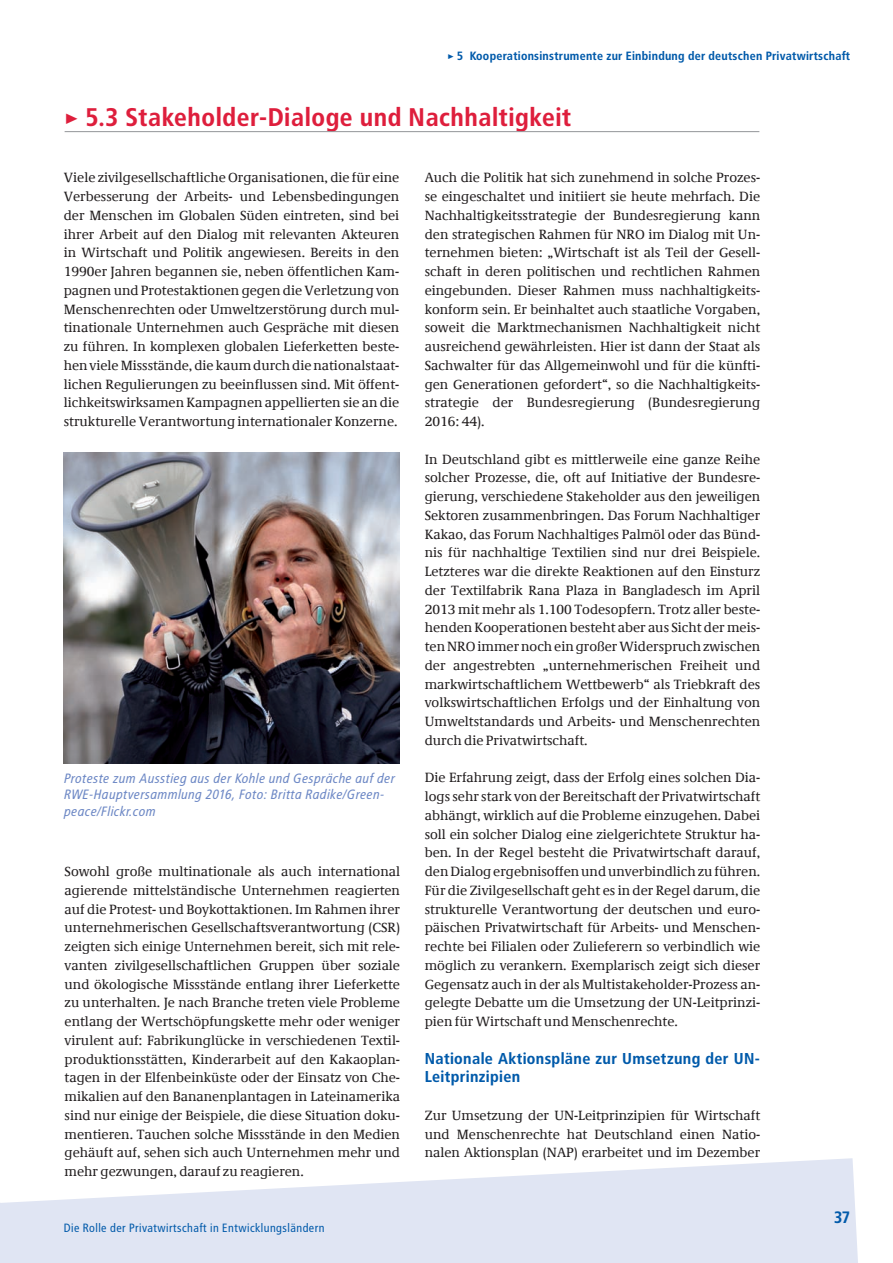
<style>
.page{position:relative;width:893px;height:1263px;background:#fff}
.page>*{position:absolute;margin:0;border:0;box-sizing:border-box;transform-origin:0 0}
.t1{font:700 25.5px "Transit";color:#de1e3c}
.t2{font:700 16.5px "Transit";color:#015aaa}
.t3{font:700 15.75px/18.8px "Transit";color:#015aaa}
.t4{font:13.5px/18.8px "Demos Com";color:#231f20;text-align:justify}
.t5{font:italic 13.5px/16.5px "Transit";color:#6d88c5}
.t6{font:700 12px "Transit";color:#015aaa}
.t7{font:12px "Transit";color:#015aaa}
</style>
<div class="page">
<svg style="left:0;top:1158px;width:858px;height:105px;fill:#e0e5f3"></svg>
<hr style="left:65px;top:131px;width:694px;height:1px;background:#939598">
<img style="left:64px;top:452px;width:335px;height:312px">
<p class="t6" style="left:447px;top:49px;width:405px">&gt; 5 Kooperationsinstrumente zur Einbindung der deutschen Privatwirtschaft</p>
<h1 class="t1" style="left:65px;top:102px;width:509px">&gt; 5.3 Stakeholder-Dialoge und Nachhaltigkeit</h1>
<p class="t4" style="left:64px;top:169px;width:337px">Viele zivilgesellschaftliche Organisationen, die für eine Verbesserung der Arbeits- und Lebensbedingungen der Menschen im Globalen Süden eintreten, sind bei ihrer Arbeit auf den Dialog mit relevanten Akteuren in Wirtschaft und Politik angewiesen. Bereits in den 1990er Jahren begannen sie, neben öffentlichen Kam&shy;pagnen und Protestaktionen gegen die Verletzung von Menschenrechten oder Umweltzerstörung durch mul&shy;tinationale Unternehmen auch Gespräche mit diesen zu führen. In komplexen globalen Lieferketten beste&shy;hen viele Missstände, die kaum durch die nationalstaat&shy;lichen Regulierungen zu beeinflussen sind. Mit öffent&shy;lichkeitswirksamen Kampagnen appellierten sie an die strukturelle Verantwortung internationaler Konzerne.</p>
<p class="t5" style="left:64px;top:770px;width:333px">Proteste zum Ausstieg aus der Kohle und Gespräche auf der<br>RWE-Hauptversammlung 2016, Foto: Britta Radike/Green&shy;peace/Flickr.com</p>
<p class="t4" style="left:65px;top:862px;width:337px">Sowohl große multinationale als auch international agierende mittelständische Unternehmen reagierten auf die Protest- und Boykottaktionen. Im Rahmen ihrer unternehmerischen Gesellschaftsverantwortung (CSR) zeigten sich einige Unternehmen bereit, sich mit rele&shy;vanten zivilgesellschaftlichen Gruppen über soziale und ökologische Missstände entlang ihrer Lieferkette zu unterhalten. Je nach Branche treten viele Probleme entlang der Wertschöpfungskette mehr oder weniger virulent auf: Fabrikunglücke in verschiedenen Textil&shy;produktionsstätten, Kinderarbeit auf den Kakaoplan&shy;tagen in der Elfenbeinküste oder der Einsatz von Che&shy;mikalien auf den Bananenplantagen in Lateinamerika sind nur einige der Beispiele, die diese Situation doku&shy;mentieren. Tauchen solche Missstände in den Medien gehäuft auf, sehen sich auch Unternehmen mehr und mehr gezwungen, darauf zu reagieren.</p>
<p class="t7" style="left:64px;top:1221px;width:263px">Die Rolle der Privatwirtschaft in Entwicklungsländern</p>
<p class="t4" style="left:425px;top:169px;width:337px">Auch die Politik hat sich zunehmend in solche Prozes&shy;se eingeschaltet und initiiert sie heute mehrfach. Die Nachhaltigkeitsstrategie der Bundesregierung kann den strategischen Rahmen für NRO im Dialog mit Un&shy;ternehmen bieten: „Wirtschaft ist als Teil der Gesell&shy;schaft in deren politischen und rechtlichen Rahmen eingebunden. Dieser Rahmen muss nachhaltigkeits&shy;konform sein. Er beinhaltet auch staatliche Vorgaben, soweit die Marktmechanismen Nachhaltigkeit nicht ausreichend gewährleisten. Hier ist dann der Staat als Sachwalter für das Allgemeinwohl und für die künfti&shy;gen Generationen gefordert“, so die Nachhaltigkeits&shy;strategie der Bundesregierung (Bundesregierung 2016: 44).</p>
<p class="t4" style="left:425px;top:450px;width:337px">In Deutschland gibt es mittlerweile eine ganze Reihe solcher Prozesse, die, oft auf Initiative der Bundesre&shy;gierung, verschiedene Stakeholder aus den jeweiligen Sektoren zusammenbringen. Das Forum Nachhaltiger Kakao, das Forum Nachhaltiges Palmöl oder das Bünd&shy;nis für nachhaltige Textilien sind nur drei Beispiele.<br>Letzteres war die direkte Reaktionen auf den Einsturz der Textilfabrik Rana Plaza in Bangladesch im April 2013 mit mehr als 1.100 Todesopfern. Trotz aller beste&shy;henden Kooperationen besteht aber aus Sicht der meis&shy;ten NRO immer noch ein großer Widerspruch zwischen der angestrebten „unternehmerischen Freiheit und markwirtschaftlichem Wettbewerb“ als Triebkraft des volkswirtschaftlichen Erfolgs und der Einhaltung von Umweltstandards und Arbeits- und Menschenrechten durch die Privatwirtschaft.</p>
<p class="t4" style="left:425px;top:769px;width:337px">Die Erfahrung zeigt, dass der Erfolg eines solchen Dia&shy;logs sehr stark von der Bereitschaft der Privatwirtschaft abhängt, wirklich auf die Probleme einzugehen. Dabei soll ein solcher Dialog eine zielgerichtete Struktur ha&shy;ben. In der Regel besteht die Privatwirtschaft darauf, den Dialog ergebnisoffen und unverbindlich zu führen.<br>Für die Zivilgesellschaft geht es in der Regel darum, die strukturelle Verantwortung der deutschen und euro&shy;päischen Privatwirtschaft für Arbeits- und Menschen&shy;rechte bei Filialen oder Zulieferern so verbindlich wie möglich zu verankern. Exemplarisch zeigt sich dieser Gegensatz auch in der als Multistakeholder-Prozess an&shy;gelegte Debatte um die Umsetzung der UN-Leitprinzi&shy;pien für Wirtschaft und Menschenrechte.</p>
<p class="t3" style="left:425px;top:1049px;width:337px">Nationale Aktionspläne zur Umsetzung der UN-<br>Leitprinzipien</p>
<p class="t4" style="left:425px;top:1106px;width:337px">Zur Umsetzung der UN-Leitprinzipien für Wirtschaft und Menschenrechte hat Deutschland einen Natio&shy;nalen Aktionsplan (NAP) erarbeitet und im Dezember</p>
<p class="t2" style="left:834px;top:1208px;width:18px">37</p>
</div>
